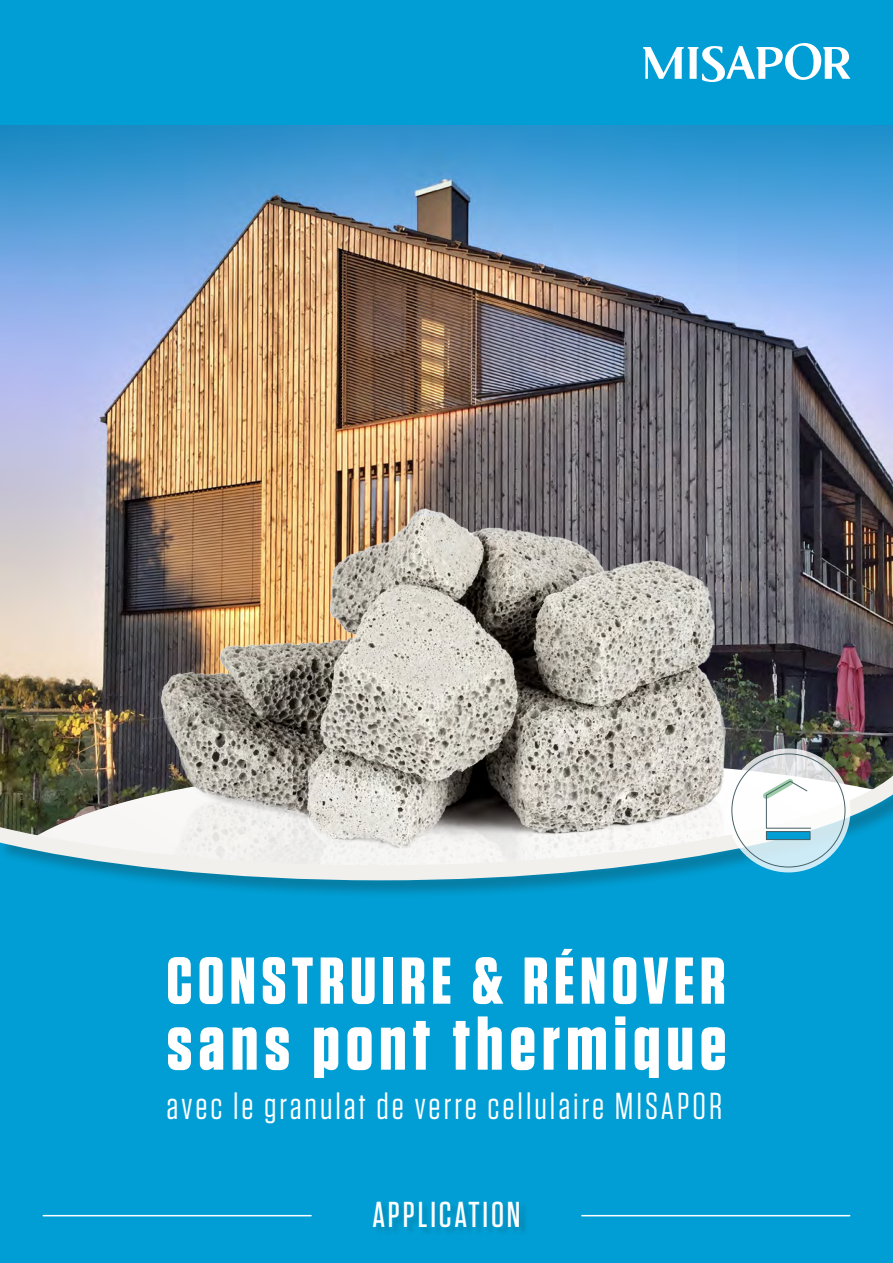
<style>
.page{position:relative;width:893px;height:1263px;background:#fff}
.page>*{position:absolute;margin:0;border:0;box-sizing:border-box;transform-origin:0 0}
.t1{font:700 75px "Tungsten";letter-spacing:.08em;color:#fff}
.t2{font:700 66px "Tungsten";letter-spacing:.085em;color:#fff}
.t3{font:37.5px "Tungsten";letter-spacing:.08em;color:#fff}
.t4{font:500 36px "Tungsten";letter-spacing:.08em;color:#fff}
</style>
<div class="page">
<img style="left:0;top:125px;width:893px;height:610px">
<img style="left:21px;top:271px;width:815px;height:464px">
<div style="left:0;top:0;width:893px;height:125px;background:#009ed4"></div>
<svg style="left:643px;top:43px;width:207px;height:39px"></svg>
<div style="left:0;top:899px;width:893px;height:364px;background:#009ed4"></div>
<div style="left:0;top:752px;width:893px;height:147px;background:#1d1d1b;opacity:.25"></div>
<svg style="left:0;top:735px;width:893px;height:153px"></svg>
<hr style="left:0;top:807px;width:1px;height:47px;background:#fff">
<hr style="left:43px;top:1215px;width:268px;height:1px;background:#fff">
<hr style="left:582px;top:1215px;width:268px;height:1px;background:#fff">
<svg style="left:726px;top:748px;width:124px;height:124px"></svg>
<svg style="left:731px;top:753px;width:115px;height:115px"></svg>
<div style="left:766px;top:831px;width:44px;height:8px;background:#009ed4"></div>
<div style="left:766px;top:831px;width:44px;height:9px;border:1px solid #496167"></div>
<div style="left:374px;top:1202px;width:154px;height:34px;background:#0199cd"></div>
<h2 class="t2" style="left:167px;top:945px;width:560px">CONSTRUIRE &amp; RÉNOVER</h2>
<h1 class="t1" style="left:167px;top:1003px;width:561px">sans pont thermique</h1>
<p class="t3" style="left:167px;top:1087px;width:557px">avec le granulat de verre cellulaire MISAPOR</p>
<p class="t4" style="left:372px;top:1195px;width:150px">APPLICATION</p>
</div>
